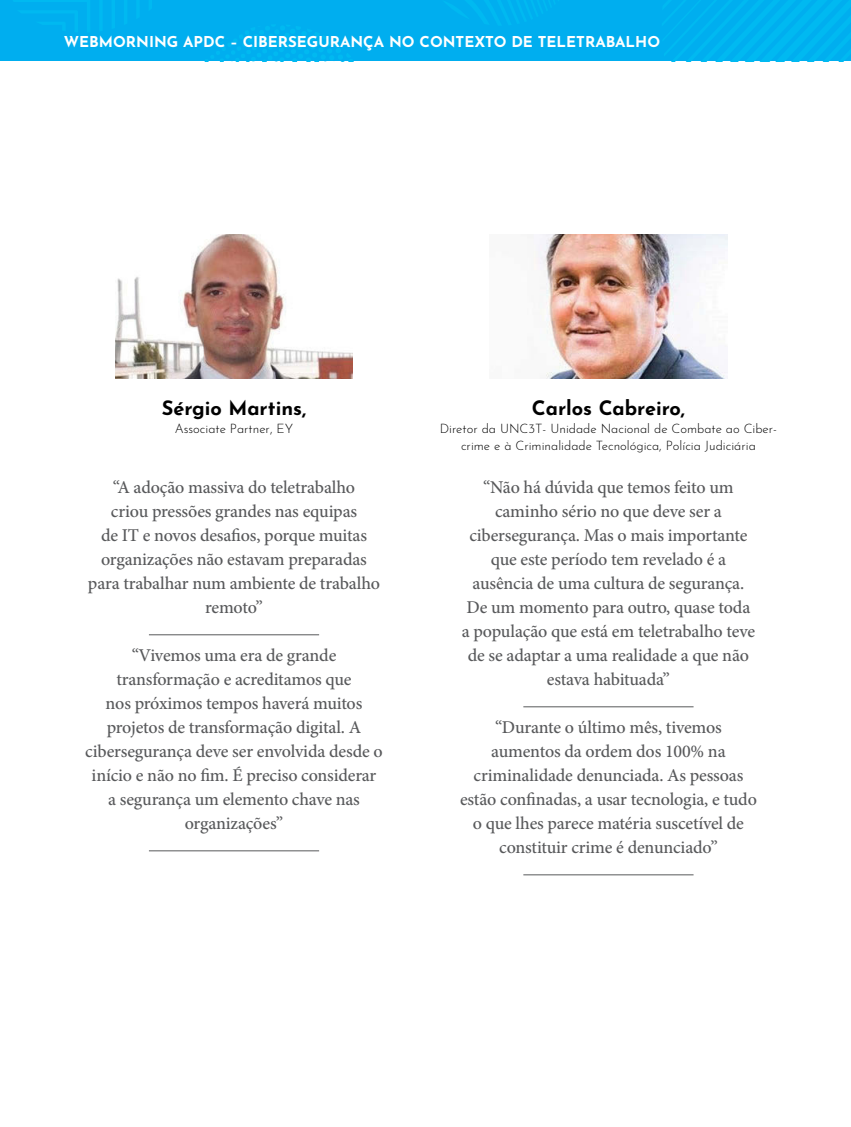
<style>
.page{position:relative;width:851px;height:1127px;background:#fff}
.page>*{position:absolute;margin:0;border:0;box-sizing:border-box;transform-origin:0 0}
.t1{font:700 19.95px "Josefin Sans";color:#000}
.t2{font:500 18px/24px "Minion Pro";letter-spacing:-.01em;color:#58595b;text-align:center}
.t3{font:700 15px "Josefin Sans";color:#fff}
.t4{font:300 12.9px/17.1px "Josefin Sans";color:#000;text-align:center}
</style>
<div class="page">
<div style="left:0;top:0;width:850px;height:61px;background:#00aeef"></div>
<svg style="left:662px;top:0;width:188px;height:61px"></svg>
<svg style="left:445px;top:0;width:110px;height:25px"></svg>
<svg style="left:13px;top:0;width:340px;height:61px"></svg>
<img style="left:115px;top:235px;width:237px;height:144px">
<img style="left:534px;top:235px;width:193px;height:144px">
<hr style="left:149px;top:634px;width:170px;height:1px;background:#58595b">
<hr style="left:149px;top:850px;width:170px;height:1px;background:#58595b">
<hr style="left:523px;top:706px;width:170px;height:1px;background:#58595b">
<hr style="left:523px;top:874px;width:170px;height:1px;background:#58595b">
<p class="t3" style="left:64px;top:29px;width:338px">WEBMORNING APDC – CIBERSEGURANÇA no</p>
<p class="t3" style="left:419px;top:29px;width:242px">CONTEXTO DE TELETRABALHO</p>
<p class="t1" style="left:162px;top:391px;width:146px">Sérgio Martins,</p>
<p class="t4" style="left:175px;top:418px;width:120px">Associate Partner, EY</p>
<p class="t2" style="left:88px;top:475px;width:293px">“A adoção massiva do teletrabalho<br>criou pressões grandes nas equipas<br>de IT e novos desafios, porque muitas organizações não estavam preparadas para trabalhar num ambiente de trabalho remoto”</p>
<p class="t2" style="left:85px;top:643px;width:299px">“Vivemos uma era de grande transformação e acreditamos que<br>nos próximos tempos haverá muitos projetos de transformação digital. A cibersegurança deve ser envolvida desde o início e não no fim. É preciso considerar<br>a segurança um elemento chave nas organizações”</p>
<p class="t1" style="left:531px;top:391px;width:155px">Carlos Cabreiro,</p>
<p class="t4" style="left:439px;top:418px;width:339px">Diretor da UNC3T- Unidade Nacional de Combate ao Ciber&shy;crime e à Criminalidade Tecnológica, Polícia Judiciária</p>
<p class="t2" style="left:461px;top:475px;width:295px">“Não há dúvida que temos feito um caminho sério no que deve ser a cibersegurança. Mas o mais importante que este período tem revelado é a ausência de uma cultura de segurança.<br>De um momento para outro, quase toda a população que está em teletrabalho teve de se adaptar a uma realidade a que não estava habituada”</p>
<p class="t2" style="left:460px;top:715px;width:298px">“Durante o último mês, tivemos aumentos da ordem dos 100% na criminalidade denunciada. As pessoas estão confinadas, a usar tecnologia, e tudo o que lhes parece matéria suscetível de constituir crime é denunciado”</p>
</div>
